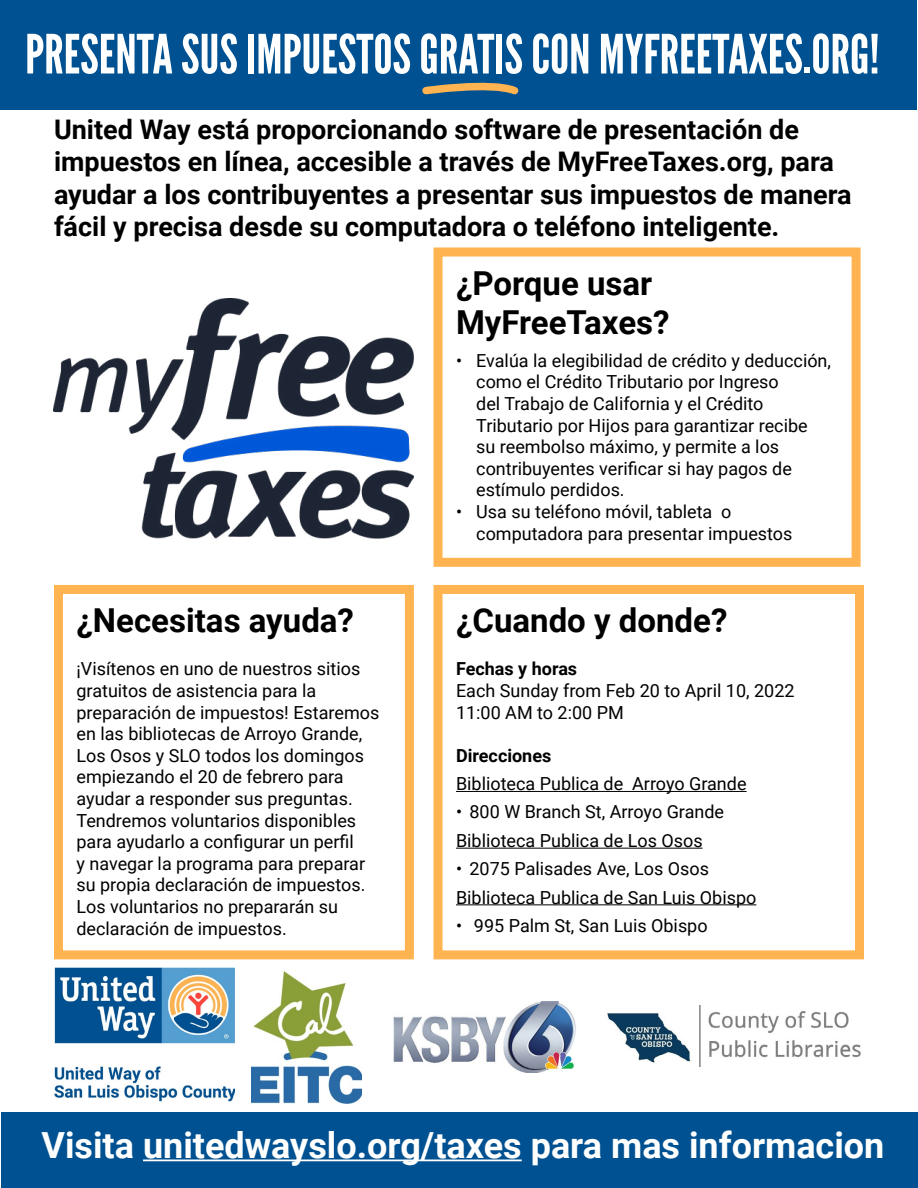
<style>
.page{position:relative;width:918px;height:1188px;background:#fff}
.page>*{position:absolute;margin:0;border:0;box-sizing:border-box;transform-origin:0 0}
.t1{font:54px "League Gothic";color:#fff}
.t2{font:700 36px "Roboto";color:#fff}
.t3{font:700 33px/39px "Roboto";color:#000}
.t4{font:700 27px/32.4px "Roboto";color:#000}
.t5{font:18px/21.6px "Roboto";color:#000}
.t6{font:700 18px "Roboto";color:#000}
</style>
<div class="page">
<div style="left:0;top:0;width:916px;height:109px;background:#005191"></div>
<svg style="left:422px;top:82px;width:97px;height:13px"></svg>
<hr style="left:456px;top:791px;width:291px;height:1px;background:#000">
<hr style="left:456px;top:848px;width:247px;height:1px;background:#000">
<hr style="left:456px;top:904px;width:300px;height:1px;background:#000">
<div style="left:434px;top:585px;width:430px;height:374px;border:9px solid #ffb351"></div>
<div style="left:54px;top:585px;width:360px;height:374px;border:9px solid #ffb351"></div>
<img style="left:54px;top:298px;width:360px;height:241px">
<div style="left:2px;top:1112px;width:916px;height:76px;background:#005191"></div>
<hr style="left:143px;top:1160px;width:379px;height:1px;background:#fff">
<div style="left:434px;top:248px;width:427px;height:319px;border:9px solid #ffb351"></div>
<img style="left:54px;top:968px;width:181px;height:134px">
<img style="left:252px;top:972px;width:110px;height:131px">
<img style="left:393px;top:1001px;width:183px;height:71px">
<img style="left:607px;top:1005px;width:254px;height:61px">
<h1 class="t1" style="left:25px;top:22px;width:856px">PRESENTA SUS IMPUESTOS GRATIS CON MYFREETAXES.ORG!</h1>
<p class="t4" style="left:54px;top:112px;width:799px">United Way está proporcionando software de presentación de impuestos en línea, accesible a través de MyFreeTaxes.org, para ayudar a los contribuyentes a presentar sus impuestos de manera fácil y precisa desde su computadora o teléfono inteligente.</p>
<h3 class="t3" style="left:76px;top:600px;width:279px">¿Necesitas ayuda?</h3>
<p class="t5" style="left:76px;top:658px;width:304px">¡Visítenos en uno de nuestros sitios gratuitos de asistencia para la preparación de impuestos! Estaremos en las bibliotecas de Arroyo Grande, Los Osos y SLO todos los domingos empiezando el 20 de febrero para ayudar a responder sus preguntas.<br>Tendremos voluntarios disponibles para ayudarlo a configurar un perfil<br>y navegar la programa para preparar su propia declaración de impuestos.<br>Los voluntarios no prepararán su declaración de impuestos.</p>
<h3 class="t3" style="left:456px;top:262px;width:215px">¿Porque usar<br>MyFreeTaxes?</h3>
<p class="t5" style="left:476px;top:349px;width:356px;text-indent:-20px">• Evalúa la elegibilidad de crédito y deducción, como el Crédito Tributario por Ingreso<br>del Trabajo de California y el Crédito Tributario por Hijos para garantizar recibe su reembolso máximo, y permite a los contribuyentes verificar si hay pagos de estímulo perdidos.</p>
<p class="t5" style="left:476px;top:500px;width:318px;text-indent:-20px">• Usa su teléfono móvil, tableta o computadora para presentar impuestos</p>
<h3 class="t3" style="left:456px;top:600px;width:273px">¿Cuando y donde?</h3>
<p class="t6" style="left:456px;top:656px;width:123px">Fechas y horas</p>
<p class="t5" style="left:456px;top:679px;width:340px">Each Sunday from Feb 20 to April 10, 2022<br>11:00 AM to 2:00 PM</p>
<p class="t6" style="left:456px;top:743px;width:97px">Direcciones</p>
<p class="t5" style="left:456px;top:772px;width:292px">Biblioteca Publica de Arroyo Grande</p>
<p class="t5" style="left:456px;top:797px;width:270px;line-height:28.3px">• 800 W Branch St, Arroyo Grande<br>Biblioteca Publica de Los Osos</p>
<p class="t5" style="left:456px;top:854px;width:302px;line-height:28.3px">• 2075 Palisades Ave, Los Osos<br>Biblioteca Publica de San Luis Obispo</p>
<p class="t5" style="left:456px;top:914px;width:253px">• 995 Palm St, San Luis Obispo</p>
<h2 class="t2" style="left:41px;top:1120px;width:844px">Visita unitedwayslo.org/taxes para mas informacion</h2>
</div>
